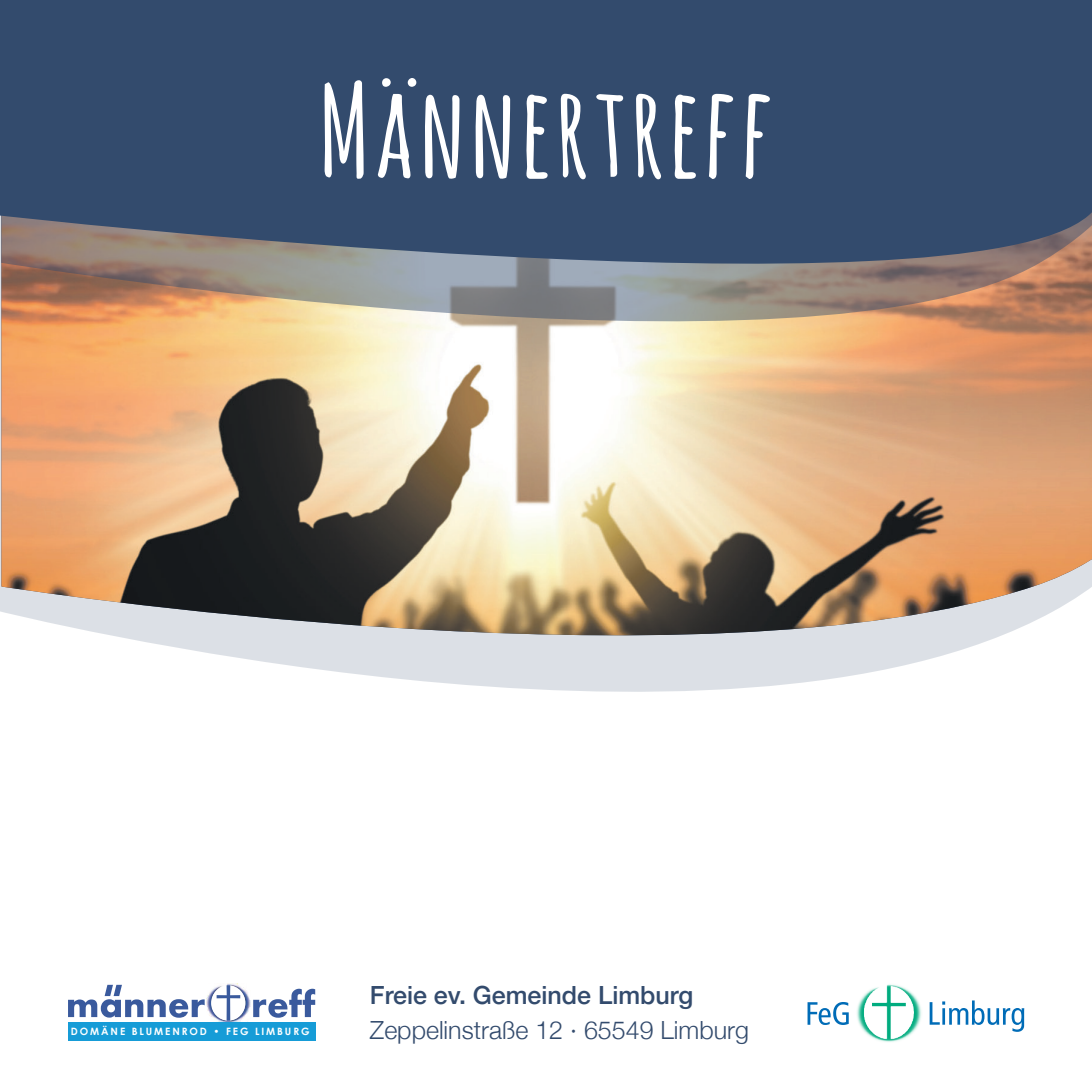
<style>
.page{position:relative;width:1092px;height:1092px;background:#fff}
.page>*{position:absolute;margin:0;border:0;box-sizing:border-box;transform-origin:0 0}
.t1{font:700 125px "Amatic SC";letter-spacing:.03em;color:#fff}
.t2{font:51px "Tahoma";color:#3a5a9d;scale:1.12 1}
.t3{font:300 25px "Helvetica Neue";color:#334b6d}
.t4{font:500 25px "Helvetica Neue";color:#334b6d}
.t5{font:700 10px "Century Gothic";letter-spacing:.185em;color:#fff}
</style>
<div class="page">
<svg style="left:126px;top:638px;width:869px;height:54px;fill:#dce0e6"></svg>
<img style="left:1px;top:324px;width:1090px;height:314px">
<svg style="left:0;top:0;width:1091px;height:324px;background:#4e5b71"></svg>
<img style="left:206px;top:983px;width:45px;height:38px">
<svg style="left:253px;top:988px;width:62px;height:29px"></svg>
<svg style="left:68px;top:984px;width:137px;height:33px"></svg>
<div style="left:211px;top:985px;width:34px;height:35px;background:#fff;border-radius:50%"></div>
<div style="left:68px;top:1022px;width:247px;height:18px;background:#169cd7"></div>
<svg style="left:807px;top:1002px;width:41px;height:22px"></svg>
<svg style="left:929px;top:1000px;width:95px;height:31px"></svg>
<img style="left:857px;top:984px;width:65px;height:57px">
<h1 class="t1" style="left:318px;top:42px;width:457px">Männertreff</h1>
<p class="t5" style="left:71px;top:1023px;width:137px">DOMÄNE BLUMENROD</p>
<h2 class="t2" style="left:213px;top:971px;width:29px">†</h2>
<p class="t5" style="left:213px;top:1023px;width:97px">• FEG LIMBURG</p>
<p class="t4" style="left:370px;top:974px;width:325px">Freie ev. Gemeinde Limburg</p>
<p class="t3" style="left:370px;top:1009px;width:380px">Zeppelinstraße 12 · 65549 Limburg</p>
</div>
